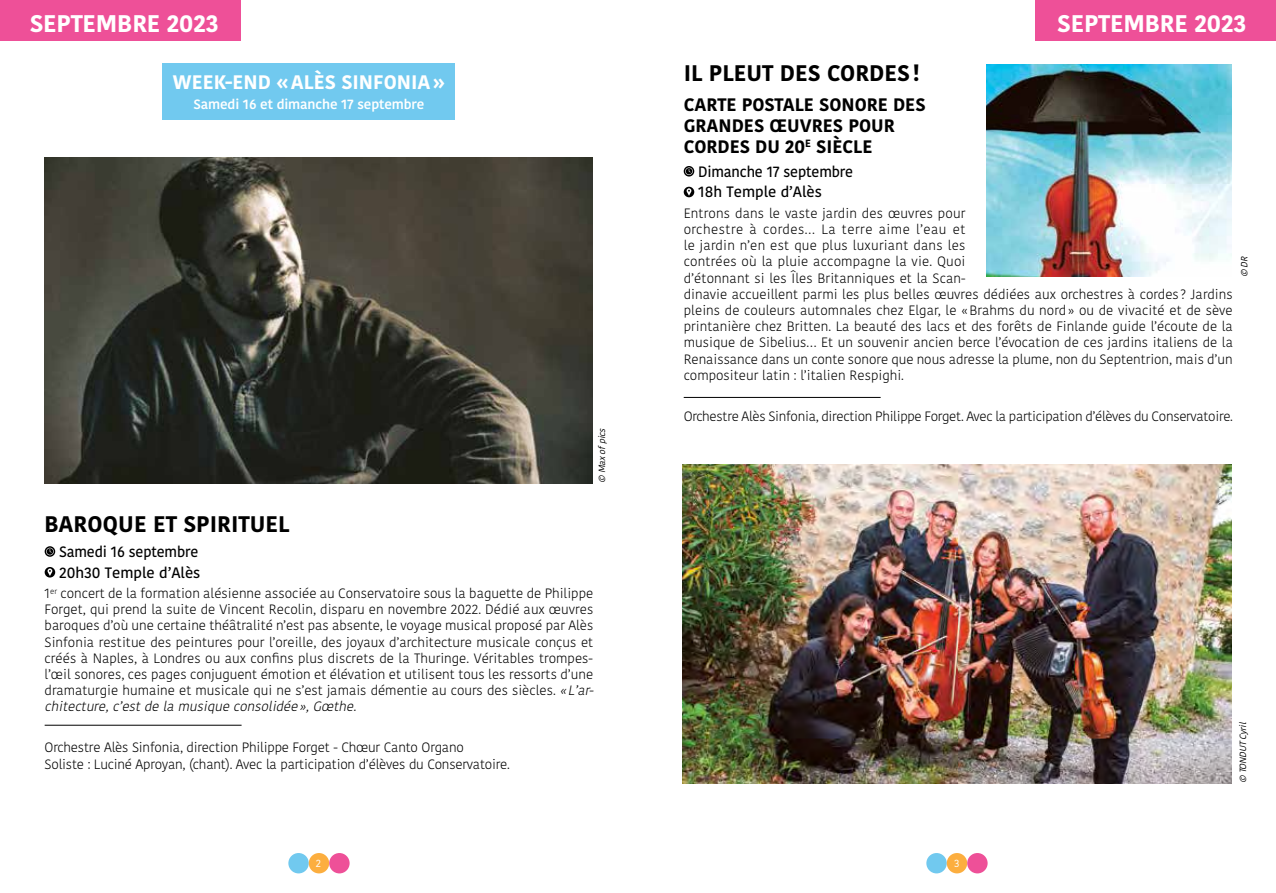
<style>
.page{position:relative;width:1276px;height:893px;background:#fff}
.page>*{position:absolute;margin:0;border:0;box-sizing:border-box;transform-origin:0 0}
.t1{font:700 24px "Kohinoor Bangla";letter-spacing:-.01em;color:#fff}
.t2{font:700 22.5px "Kohinoor Bangla";color:#000}
.t3{font:700 19.5px "Kohinoor Bangla";color:#fff}
.t4{font:700 18px/21px "Kohinoor Bangla";color:#000}
.t5{font:500 15px/20.7px "Kohinoor Bangla";letter-spacing:-.01em;color:#000;scale:.96 1}
.t6{font:300 13.5px/16.2px "Kohinoor Bangla";color:#000}
.t7{font:300 13.5px "Kohinoor Bangla";letter-spacing:-.02em;color:#000}
.t8{font:600 13.5px "Kohinoor Bangla";letter-spacing:-.005em;color:#fff}
.t9{font:10.5px "Kohinoor Bangla";color:#fff}
.t10{font:italic 9px "Kohinoor Bangla";color:#000}
.s1{font-style:italic}
</style>
<div class="page">
<div style="left:288px;top:853px;width:21px;height:20px;background:#71c9ef;border-radius:50%"></div>
<div style="left:309px;top:853px;width:20px;height:20px;background:#fcae3f;border-radius:50%"></div>
<div style="left:329px;top:853px;width:21px;height:20px;background:#ee5098;border-radius:50%"></div>
<div style="left:926px;top:853px;width:20px;height:20px;background:#71c9ef;border-radius:50%"></div>
<div style="left:946px;top:853px;width:21px;height:20px;background:#fcae3f;border-radius:50%"></div>
<div style="left:967px;top:853px;width:20px;height:20px;background:#ee5098;border-radius:50%"></div>
<div style="left:1035px;top:0;width:241px;height:40px;background:#ee5098"></div>
<div style="left:0;top:0;width:240px;height:40px;background:#ee5098"></div>
<div style="left:163px;top:64px;width:292px;height:56px;background:#71c9ef"></div>
<svg style="left:684px;top:166px;width:10px;height:11px"></svg>
<svg style="left:685px;top:167px;width:8px;height:8px"></svg>
<svg style="left:684px;top:187px;width:10px;height:10px"></svg>
<svg style="left:686px;top:188px;width:5px;height:8px"></svg>
<img style="left:986px;top:65px;width:245px;height:211px">
<hr style="left:684px;top:397px;width:196px;height:1px;background:#000">
<img style="left:682px;top:464px;width:549px;height:319px">
<hr style="left:45px;top:725px;width:197px;height:1px;background:#000">
<svg style="left:45px;top:546px;width:10px;height:11px"></svg>
<svg style="left:46px;top:548px;width:8px;height:7px"></svg>
<svg style="left:45px;top:567px;width:10px;height:10px"></svg>
<svg style="left:48px;top:568px;width:4px;height:8px"></svg>
<img style="left:45px;top:157px;width:547px;height:326px">
<h1 class="t1" style="left:30px;top:2px;width:190px">SEPTEMBRE 2023</h1>
<h1 class="t1" style="left:1057px;top:2px;width:190px">SEPTEMBRE 2023</h1>
<h3 class="t3" style="left:173px;top:65px;width:273px">WEEK-END «ALÈS SINFONIA»</h3>
<p class="t8" style="left:193px;top:93px;width:232px">Samedi 16 et dimanche 17 septembre</p>
<h2 class="t2" style="left:684px;top:53px;width:238px">IL PLEUT DES CORDES!</h2>
<h3 class="t4" style="left:684px;top:93px;width:243px">CARTE POSTALE SONORE DES<br>GRANDES ŒUVRES POUR<br>CORDES DU 20<sup>E</sup> SIÈCLE</h3>
<p class="t5" style="left:698px;top:161px;width:163px">Dimanche 17 septembre<br>18h Temple d’Alès</p>
<p class="t6" style="left:684px;top:205px;width:551px">Entrons dans le vaste jardin des œuvres pour<br>orchestre à cordes… La terre aime l’eau et<br>le jardin n’en est que plus luxuriant dans les<br>contrées où la pluie accompagne la vie. Quoi<br>d’étonnant si les Îles Britanniques et la Scan-<br>dinavie accueillent parmi les plus belles œuvres dédiées aux orchestres à cordes ? Jardins pleins de couleurs automnales chez Elgar, le «Brahms du nord» ou de vivacité et de sève printanière chez Britten. La beauté des lacs et des forêts de Finlande guide l’écoute de la musique de Sibelius… Et un souvenir ancien berce l’évocation de ces jardins italiens de la Renaissance dans un conte sonore que nous adresse la plume, non du Septentrion, mais d’un compositeur latin : l’italien Respighi.</p>
<p class="t7" style="left:684px;top:406px;width:551px">Orchestre Alès Sinfonia, direction Philippe Forget. Avec la participation d’élèves du Conservatoire.</p>
<p class="t10" style="left:1237px;top:277px;width:25px;rotate:-90deg">© DR</p>
<p class="t10" style="left:595px;top:483px;width:59px;rotate:-90deg">© Maxofpics</p>
<h2 class="t2" style="left:45px;top:504px;width:247px">BAROQUE ET SPIRITUEL</h2>
<p class="t5" style="left:59px;top:541px;width:149px">Samedi 16 septembre<br>20h30 Temple d’Alès</p>
<p class="t6" style="left:45px;top:585px;width:553px">1<sup>er</sup> concert de la formation alésienne associée au Conservatoire sous la baguette de Philippe Forget, qui prend la suite de Vincent Recolin, disparu en novembre 2022. Dédié aux œuvres baroques d’où une certaine théâtralité n’est pas absente, le voyage musical proposé par Alès Sinfonia restitue des peintures pour l’oreille, des joyaux d’architecture musicale conçus et créés à Naples, à Londres ou aux confins plus discrets de la Thuringe. Véritables trompes&shy;l’œil sonores, ces pages conjuguent émotion et élévation et utilisent tous les ressorts d’une dramaturgie humaine et musicale qui ne s’est jamais démentie au cours des siècles. <span class="s1">«L’ar&shy;chitecture,c’estde la musique consolidée»,Gœthe.</span></p>
<p class="t6" style="left:45px;top:739px;width:467px">Orchestre Alès Sinfonia, direction Philippe Forget - Chœur Canto Organo<br>Soliste : Luciné Aproyan, (chant). Avec la participation d’élèves du Conservatoire.</p>
<p class="t9" style="left:316px;top:855px;width:7px">2</p>
<p class="t9" style="left:954px;top:855px;width:7px">3</p>
<p class="t10" style="left:1236px;top:783px;width:65px;rotate:-90deg">© TONDUTCyril</p>
</div>
